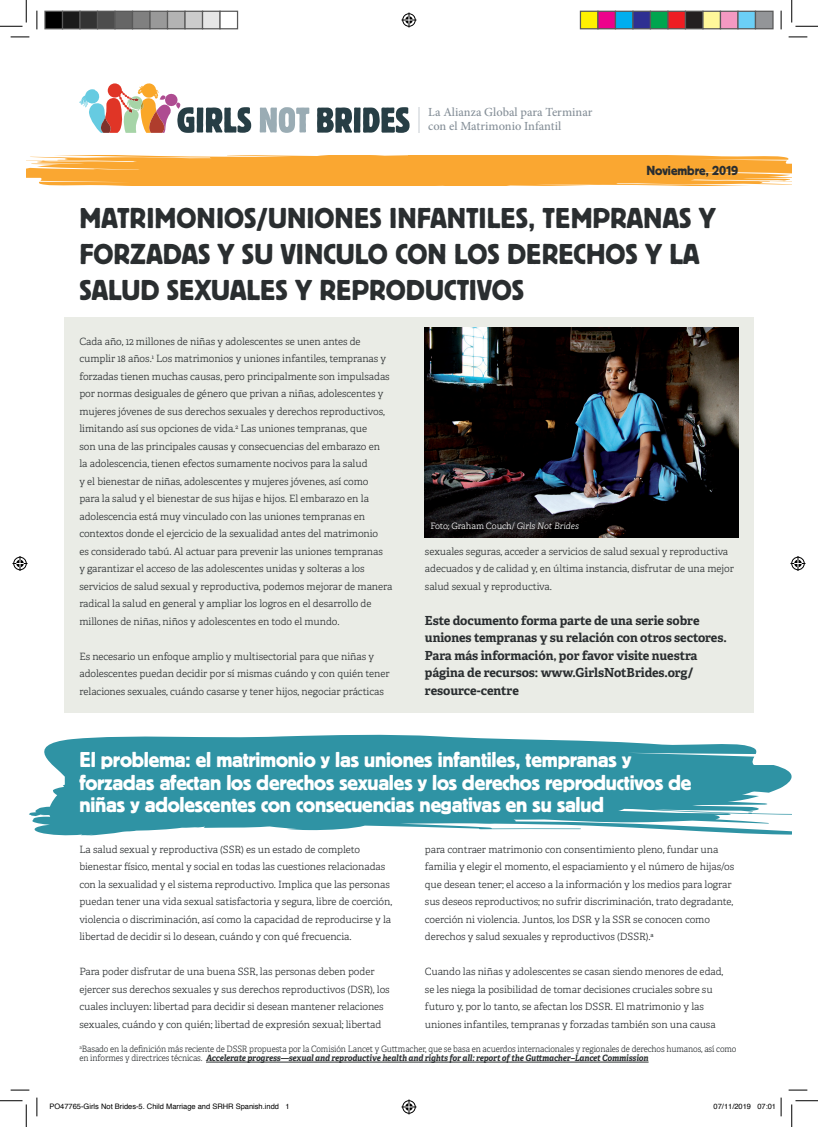
<style>
.page{position:relative;width:818px;height:1127px;background:#fff}
.page>*{position:absolute;margin:0;border:0;box-sizing:border-box;transform-origin:0 0}
.t1{font:30px/36px "Platz";color:#2a2e30}
.t2{font:22.5px/22.5px "Platz";letter-spacing:-.01em;color:#fff}
.t3{font:13.75px "Platz";color:#2a2e30}
.t4{font:700 12.5px/17.5px "Adelle";letter-spacing:-.005em;color:#2a2e30}
.t5{font:500 12.38px/13.5px "Minion Pro";color:#858f98}
.t6{font:300 10px/17.5px "Adelle";letter-spacing:-.005em;color:#2a2e30}
.t7{font:300 8.75px/9.6px "Adelle";letter-spacing:-.01em;color:#2a2e30;scale:.93 1}
.t8{font:300 8.75px "Adelle";letter-spacing:-.005em;color:#fff}
.t9{font:7.5px "Helvetica";color:#000}
.s1{font-style:italic}
.s2{font-weight:700;font-style:italic}
</style>
<div class="page">
<hr style="left:418px;top:107px;width:2px;height:25px;background:#e2e5e8">
<svg style="left:260px;top:107px;width:49px;height:26px"></svg>
<svg style="left:317px;top:107px;width:93px;height:26px"></svg>
<svg style="left:79px;top:83px;width:172px;height:50px"></svg>
<div style="left:65px;top:317px;width:689px;height:395px;background:#eaece6"></div>
<svg style="left:29px;top:734px;width:763px;height:101px;fill:#2f93a4"></svg>
<div style="left:588px;top:763px;width:181px;height:43px;background:#2f93a4"></div>
<img style="left:425px;top:327px;width:313px;height:210px">
<hr style="left:206px;top:1061px;width:442px;height:1px;background:#2a2e30">
<svg style="left:26px;top:156px;width:766px;height:30px;background:#faac3e"></svg>
<svg style="left:11px;top:36px;width:18px;height:2px"></svg>
<svg style="left:788px;top:36px;width:19px;height:2px"></svg>
<svg style="left:11px;top:1089px;width:18px;height:1px"></svg>
<svg style="left:788px;top:1089px;width:19px;height:1px"></svg>
<svg style="left:36px;top:11px;width:2px;height:18px"></svg>
<svg style="left:36px;top:1097px;width:2px;height:18px"></svg>
<svg style="left:780px;top:11px;width:2px;height:18px"></svg>
<svg style="left:0;top:0;width:27px;height:27px"></svg>
<svg style="left:0;top:1100px;width:27px;height:26px"></svg>
<svg style="left:791px;top:0;width:27px;height:27px"></svg>
<svg style="left:791px;top:1100px;width:27px;height:26px"></svg>
<svg style="left:401px;top:13px;width:15px;height:15px"></svg>
<svg style="left:401px;top:1099px;width:15px;height:15px"></svg>
<svg style="left:13px;top:556px;width:15px;height:15px"></svg>
<svg style="left:790px;top:556px;width:15px;height:15px"></svg>
<div style="left:45px;top:11px;width:18px;height:18px;background:#000"></div>
<div style="left:44px;top:11px;width:19px;height:18px;border:1px solid #595959"></div>
<div style="left:63px;top:11px;width:17px;height:18px;background:#1a1a1a"></div>
<div style="left:62px;top:11px;width:19px;height:18px;border:1px solid #595959"></div>
<div style="left:80px;top:11px;width:18px;height:18px;background:#333"></div>
<div style="left:79px;top:11px;width:19px;height:18px;border:1px solid #595959"></div>
<div style="left:98px;top:11px;width:17px;height:18px;background:#4d4d4d"></div>
<div style="left:97px;top:11px;width:19px;height:18px;border:1px solid #595959"></div>
<div style="left:115px;top:11px;width:18px;height:18px;background:#666"></div>
<div style="left:114px;top:11px;width:19px;height:18px;border:1px solid #595959"></div>
<div style="left:133px;top:11px;width:17px;height:18px;background:#808080"></div>
<div style="left:132px;top:11px;width:19px;height:18px;border:1px solid #595959"></div>
<div style="left:150px;top:11px;width:18px;height:18px;background:#999"></div>
<div style="left:149px;top:11px;width:19px;height:18px;border:1px solid #595959"></div>
<div style="left:168px;top:11px;width:17px;height:18px;background:#b3b3b3"></div>
<div style="left:167px;top:11px;width:19px;height:18px;border:1px solid #595959"></div>
<div style="left:185px;top:11px;width:18px;height:18px;background:#ccc"></div>
<div style="left:184px;top:11px;width:19px;height:18px;border:1px solid #595959"></div>
<div style="left:203px;top:11px;width:17px;height:18px;background:#e6e6e6"></div>
<div style="left:202px;top:11px;width:19px;height:18px;border:1px solid #595959"></div>
<div style="left:219px;top:11px;width:19px;height:18px;border:1px solid #595959"></div>
<div style="left:580px;top:11px;width:18px;height:18px;background:#fff101"></div>
<div style="left:580px;top:11px;width:18px;height:18px;border:1px solid #595959"></div>
<div style="left:598px;top:11px;width:17px;height:18px;background:#ed028c"></div>
<div style="left:597px;top:11px;width:19px;height:18px;border:1px solid #595959"></div>
<div style="left:615px;top:11px;width:18px;height:18px;background:#00aeef"></div>
<div style="left:615px;top:11px;width:18px;height:18px;border:1px solid #595959"></div>
<div style="left:633px;top:11px;width:17px;height:18px;background:#2e3092"></div>
<div style="left:632px;top:11px;width:19px;height:18px;border:1px solid #595959"></div>
<div style="left:650px;top:11px;width:18px;height:18px;background:#00a54f"></div>
<div style="left:650px;top:11px;width:18px;height:18px;border:1px solid #595959"></div>
<div style="left:668px;top:11px;width:17px;height:18px;background:#ee1d23"></div>
<div style="left:667px;top:11px;width:19px;height:18px;border:1px solid #595959"></div>
<div style="left:685px;top:11px;width:18px;height:18px;background:#231f20"></div>
<div style="left:685px;top:11px;width:18px;height:18px;border:1px solid #595959"></div>
<div style="left:703px;top:11px;width:17px;height:18px;background:#fff79a"></div>
<div style="left:702px;top:11px;width:19px;height:18px;border:1px solid #595959"></div>
<div style="left:720px;top:11px;width:18px;height:18px;background:#f499c2"></div>
<div style="left:720px;top:11px;width:18px;height:18px;border:1px solid #595959"></div>
<div style="left:738px;top:11px;width:17px;height:18px;background:#6bcff6"></div>
<div style="left:737px;top:11px;width:19px;height:18px;border:1px solid #595959"></div>
<div style="left:755px;top:11px;width:18px;height:18px;background:#939598"></div>
<div style="left:755px;top:11px;width:18px;height:18px;border:1px solid #595959"></div>
<svg style="left:780px;top:1097px;width:2px;height:18px"></svg>
<p class="t5" style="left:428px;top:106px;width:166px">La Alianza Global para Terminar con el Matrimonio Infantil</p>
<h3 class="t3" style="left:646px;top:163px;width:93px">Noviembre, 2019</h3>
<h1 class="t1" style="left:79px;top:200px;width:638px">MATRIMONIOS/UNIONES INFANTILES, TEMPRANAS Y<br>FORZADAS Y SU VINCULO CON LOS DERECHOS Y LA<br>SALUD SEXUALES Y REPRODUCTIVOS</h1>
<p class="t6" style="left:79px;top:332px;width:314px">Cada año, 12 millones de niñas y adolescentes se unen antes de cumplir 18 años.<sup>1</sup> Los matrimonios y uniones infantiles, tempranas y forzadas tienen muchas causas, pero principalmente son impulsadas por normas desiguales de género que privan a niñas, adolescentes y mujeres jóvenes de sus derechos sexuales y derechos reproductivos, limitando así sus opciones de vida.<sup>2</sup> Las uniones tempranas, que<br>son una de las principales causas y consecuencias del embarazo en<br>la adolescencia, tienen efectos sumamente nocivos para la salud<br>y el bienestar de niñas, adolescentes y mujeres jóvenes, así como<br>para la salud y el bienestar de sus hijas e hijos. El embarazo en la adolescencia está muy vinculado con las uniones tempranas en contextos donde el ejercicio de la sexualidad antes del matrimonio<br>es considerado tabú. Al actuar para prevenir las uniones tempranas<br>y garantizar el acceso de las adolescentes unidas y solteras a los servicios de salud sexual y reproductiva, podemos mejorar de manera radical la salud en general y ampliar los logros en el desarrollo de millones de niñas, niños y adolescentes en todo el mundo.</p>
<p class="t6" style="left:79px;top:647px;width:312px">Es necesario un enfoque amplio y multisectorial para que niñas y adolescentes puedan decidir por sí mismas cuándo y con quién tener relaciones sexuales, cuándo casarse y tener hijos, negociar prácticas</p>
<p class="t8" style="left:430px;top:520px;width:150px">Foto; Graham Couch/ <span class="s1">Girls Not Brides</span></p>
<p class="t6" style="left:425px;top:542px;width:310px">sexuales seguras, acceder a servicios de salud sexual y reproductiva adecuados y de calidad y, en última instancia, disfrutar de una mejor salud sexual y reproductiva.</p>
<p class="t4" style="left:425px;top:611px;width:303px">Este documento forma parte de una serie sobre uniones tempranas y su relación con otros sectores.<br>Para más información, por favor visite nuestra página de recursos: www.GirlsNotBrides.org/ resource-centre</p>
<h2 class="t2" style="left:79px;top:748px;width:613px">El problema: el matrimonio y las uniones infantiles, tempranas y forzadas afectan los derechos sexuales y los derechos reproductivos de niñas y adolescentes con consecuencias negativas en su salud</h2>
<p class="t6" style="left:79px;top:840px;width:314px">La salud sexual y reproductiva (SSR) es un estado de completo bienestar físico, mental y social en todas las cuestiones relacionadas con la sexualidad y el sistema reproductivo. Implica que las personas puedan tener una vida sexual satisfactoria y segura, libre de coerción, violencia o discriminación, así como la capacidad de reproducirse y la libertad de decidir si lo desean, cuándo y con qué frecuencia.</p>
<p class="t6" style="left:79px;top:962px;width:312px">Para poder disfrutar de una buena SSR, las personas deben poder ejercer sus derechos sexuales y sus derechos reproductivos (DSR), los cuales incluyen: libertad para decidir si desean mantener relaciones sexuales, cuándo y con quién; libertad de expresión sexual; libertad</p>
<p class="t6" style="left:425px;top:840px;width:311px">para contraer matrimonio con consentimiento pleno, fundar una familia y elegir el momento, el espaciamiento y el número de hijas/os que desean tener; el acceso a la información y los medios para lograr sus deseos reproductivos; no sufrir discriminación, trato degradante, coerción ni violencia. Juntos, los DSR y la SSR se conocen como derechos y salud sexuales y reproductivos (DSSR).<sup>a</sup></p>
<p class="t6" style="left:425px;top:962px;width:300px">Cuando las niñas y adolescentes se casan siendo menores de edad, se les niega la posibilidad de tomar decisiones cruciales sobre su futuro y, por lo tanto, se afectan los DSSR. El matrimonio y las uniones infantiles, tempranas y forzadas también son una causa</p>
<p class="t7" style="left:79px;top:1043px;width:708px"><sup>a</sup>Basado en la definición más reciente de DSSR propuesta por la Comisión Lancet y Guttmacher, que se basa en acuerdos internacionales y regionales de derechos humanos, así como en informes y directrices técnicas. <span class="s2">Accelerate progress—sexual and reproductive health and rights for all: report of the Guttmacher–Lancet Commission</span></p>
<p class="t9" style="left:49px;top:1100px;width:242px">PO47765-Girls Not Brides-5. Child Marriage and SRHR Spanish.indd 1</p>
<p class="t9" style="left:713px;top:1100px;width:64px">07/11/2019 07:01</p>
</div>
